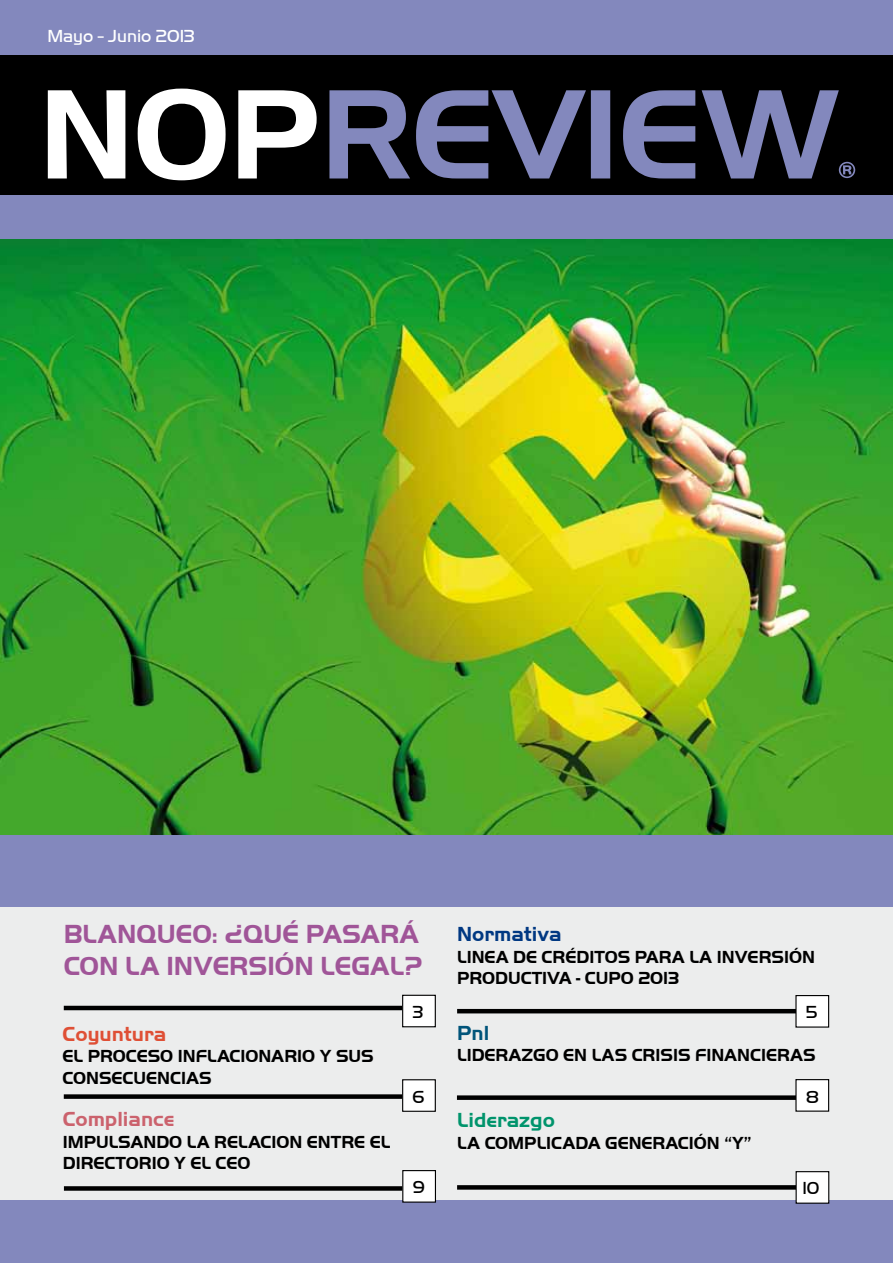
<style>
.page{position:relative;width:893px;height:1263px;background:#8388bd}
.page>*{position:absolute;margin:0;border:0;box-sizing:border-box;transform-origin:0 0}
.t1{font:700 27px/32.4px "Handel Got D";color:#a05598}
.t2{font:700 21px "Handel Got D";color:#cb626d}
.t3{font:700 21px "Handel Got D";color:#df4f35}
.t4{font:700 21px "Handel Got D";color:#00946c}
.t5{font:700 21px "Handel Got D";color:#003882}
.t6{font:700 21px "Handel Got D";color:#00547a}
.t7{font:700 18px/21.6px "Handel Got D";color:#000}
.t8{font:18px "Handel Got D Ligh";color:#fff}
.t9{font:18px "Handel Got D Ligh";color:#000}
</style>
<div class="page">
<div style="left:0;top:907px;width:893px;height:292px;background:#eceded"></div>
<div style="left:0;top:56px;width:893px;height:139px;background:#000"></div>
<svg style="left:47px;top:88px;width:808px;height:92px"></svg>
<div style="left:64px;top:1094px;width:338px;height:5px;background:#000"></div>
<div style="left:403px;top:1080px;width:32px;height:31px;background:#fff"></div>
<div style="left:402px;top:1079px;width:34px;height:33px;border:1px solid #000"></div>
<hr style="left:457px;top:1009px;width:340px;height:4px;background:#000">
<div style="left:796px;top:995px;width:33px;height:32px;background:#fff"></div>
<div style="left:795px;top:995px;width:34px;height:32px;border:1px solid #000"></div>
<div style="left:457px;top:1095px;width:341px;height:5px;background:#000"></div>
<div style="left:796px;top:1080px;width:33px;height:31px;background:#fff"></div>
<div style="left:795px;top:1079px;width:34px;height:33px;border:1px solid #000"></div>
<hr style="left:64px;top:1006px;width:342px;height:4px;background:#000">
<div style="left:403px;top:995px;width:32px;height:32px;background:#fff"></div>
<div style="left:402px;top:995px;width:34px;height:32px;border:1px solid #000"></div>
<div style="left:64px;top:1186px;width:338px;height:5px;background:#000"></div>
<div style="left:403px;top:1170px;width:32px;height:32px;background:#fff"></div>
<div style="left:402px;top:1170px;width:34px;height:33px;border:1px solid #000"></div>
<div style="left:457px;top:1185px;width:340px;height:5px;background:#000"></div>
<div style="left:796px;top:1172px;width:33px;height:31px;background:#fff"></div>
<div style="left:796px;top:1171px;width:33px;height:33px;border:1px solid #000"></div>
<img style="left:0;top:239px;width:893px;height:596px">
<p class="t8" style="left:47px;top:26px;width:149px">Mayo - Junio 2013</p>
<h1 class="t1" style="left:64px;top:917px;width:360px">BLANQUEO: ¿QUÉ PASARÁ<br>CON LA INVERSIÓN LEGAL?</h1>
<p class="t9" style="left:413px;top:1002px;width:12px">3</p>
<p class="t3" style="left:63px;top:1022px;width:105px">Coyuntura</p>
<p class="t7" style="left:63px;top:1046px;width:313px">EL PROCESO INFLACIONARIO Y SUS<br>CONSECUENCIAS</p>
<p class="t2" style="left:63px;top:1107px;width:113px">Compliance</p>
<p class="t7" style="left:63px;top:1131px;width:329px">IMPULSANDO LA RELACION ENTRE EL<br>DIRECTORIO Y EL CEO</p>
<p class="t9" style="left:413px;top:1086px;width:14px">6</p>
<p class="t9" style="left:413px;top:1177px;width:14px">9</p>
<p class="t5" style="left:457px;top:922px;width:106px">Normativa</p>
<p class="t7" style="left:457px;top:946px;width:359px">LINEA DE CRÉDITOS PARA LA INVERSIÓN<br>PRODUCTIVA - CUPO 2013</p>
<p class="t9" style="left:806px;top:1002px;width:13px">5</p>
<p class="t6" style="left:457px;top:1021px;width:34px">Pnl</p>
<p class="t7" style="left:457px;top:1045px;width:360px">LIDERAZGO EN LAS CRISIS FINANCIERAS</p>
<p class="t9" style="left:806px;top:1087px;width:14px">8</p>
<p class="t4" style="left:457px;top:1108px;width:99px">Liderazgo</p>
<p class="t7" style="left:457px;top:1132px;width:296px">LA COMPLICADA GENERACIÓN “Y”</p>
<p class="t9" style="left:802px;top:1178px;width:19px">10</p>
</div>
